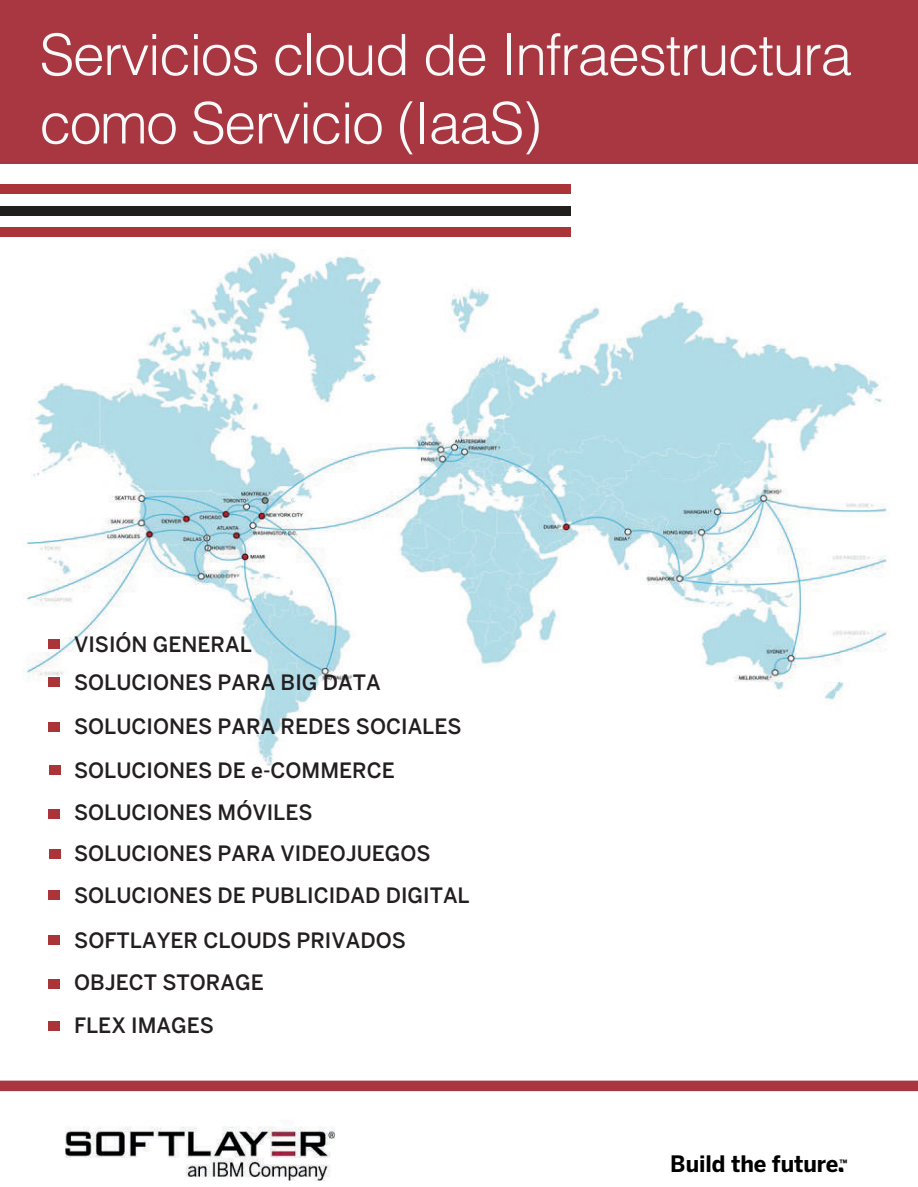
<style>
.page{position:relative;width:918px;height:1187px;background:#fff}
.page>*{position:absolute;margin:0;border:0;box-sizing:border-box;transform-origin:0 0}
.t1{font:300 57px/68.4px "Helvetica LT";letter-spacing:-.025em;color:#f9f9f9}
.t2{font:700 22.5px "Benton Sans";letter-spacing:-.005em;color:#000001}
.t3{font:500 21px/44.4px "Benton Sans";color:#231f20}
.t4{font:700 8.7px "Benton Sans";color:#000001}
</style>
<div class="page">
<div style="left:0;top:0;width:918px;height:163px;background:#a83741"></div>
<div style="left:0;top:184px;width:570px;height:10px;background:#ab3439"></div>
<div style="left:0;top:206px;width:570px;height:9px;background:#211e1e"></div>
<div style="left:0;top:227px;width:570px;height:10px;background:#ab3439"></div>
<img style="left:65px;top:1090px;width:269px;height:90px">
<img style="left:23px;top:252px;width:864px;height:567px">
<div style="left:0;top:1080px;width:918px;height:10px;background:#a83741"></div>
<div style="left:49px;top:639px;width:11px;height:10px;background:#ab3439"></div>
<div style="left:48px;top:677px;width:12px;height:9px;background:#ab3439"></div>
<div style="left:49px;top:722px;width:11px;height:9px;background:#ab3439"></div>
<div style="left:49px;top:765px;width:11px;height:10px;background:#ab3439"></div>
<div style="left:49px;top:809px;width:11px;height:9px;background:#ab3439"></div>
<div style="left:49px;top:849px;width:11px;height:10px;background:#ab3439"></div>
<div style="left:48px;top:890px;width:12px;height:9px;background:#ab3439"></div>
<div style="left:49px;top:935px;width:11px;height:9px;background:#ab3439"></div>
<div style="left:49px;top:978px;width:11px;height:10px;background:#ab3439"></div>
<div style="left:49px;top:1020px;width:11px;height:10px;background:#ab3439"></div>
<h1 class="t1" style="left:40px;top:20px;width:814px">Servicios cloud de Infraestructura como Servicio (IaaS)</h1>
<p class="t3" style="left:74px;top:622px;width:179px">VISIÓN GENERAL</p>
<p class="t3" style="left:74px;top:659px;width:389px">SOLUCIONES PARA BIG DATA<br>SOLUCIONES PARA REDES SOCIALES<br>SOLUCIONES DE e-COMMERCE</p>
<p class="t3" style="left:74px;top:791px;width:397px;line-height:41.4px">SOLUCIONES MÓVILES<br>SOLUCIONES PARA VIDEOJUEGOS<br>SOLUCIONES DE PUBLICIDAD DIGITAL</p>
<p class="t3" style="left:74px;top:917px;width:333px">SOFTLAYER CLOUDS PRIVADOS</p>
<p class="t3" style="left:74px;top:959px;width:191px">OBJECT STORAGE</p>
<p class="t3" style="left:74px;top:1003px;width:141px">FLEX IMAGES</p>
<p class="t2" style="left:670px;top:1150px;width:175px">Build the future.</p>
<p class="t4" style="left:839px;top:1157px;width:9px">™</p>
</div>
